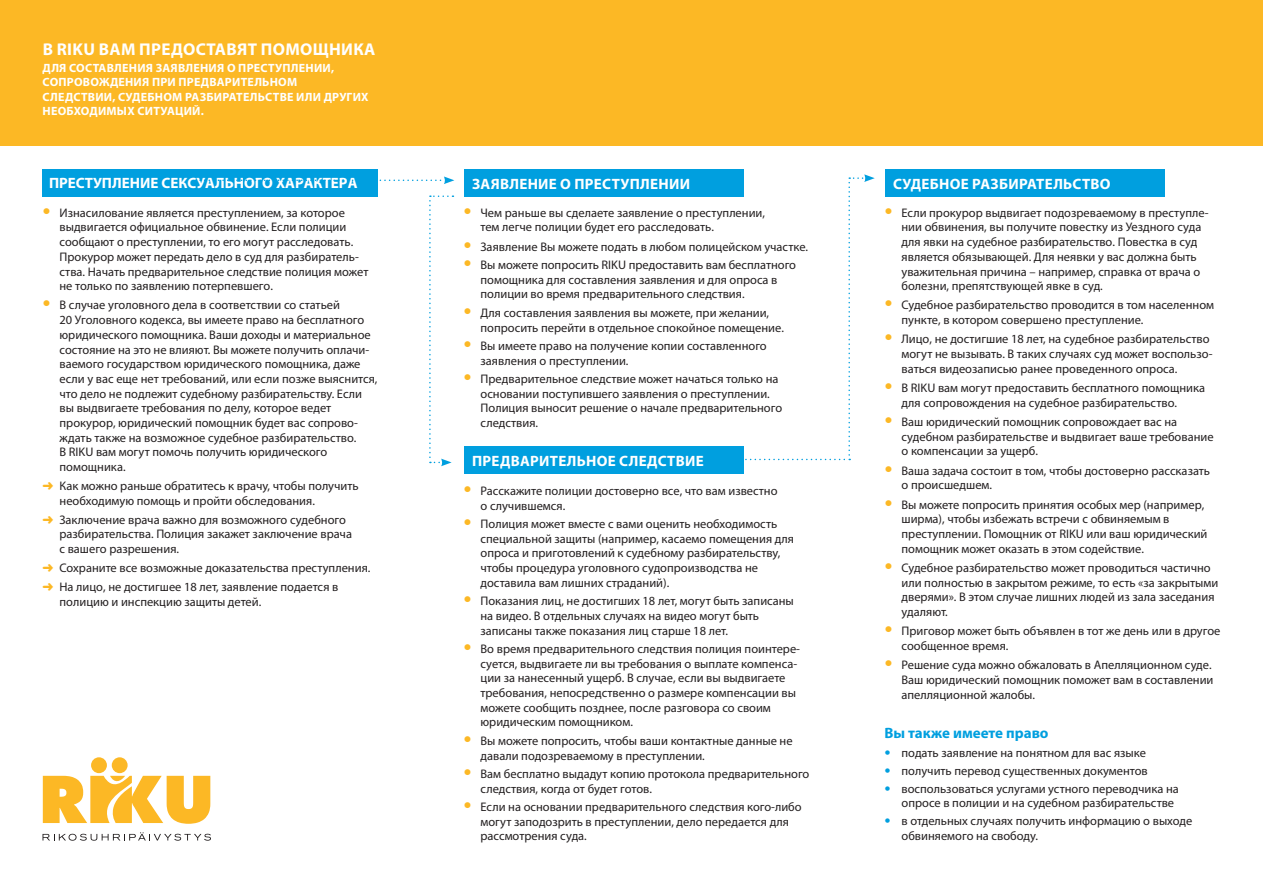
<style>
.page{position:relative;width:1263px;height:893px;background:#fff}
.page>*{position:absolute;margin:0;border:0;box-sizing:border-box;transform-origin:0 0}
.t1{font:700 17.1px "Myriad Pro";letter-spacing:.02em;color:#fff}
.t2{font:700 15px "Myriad Pro";letter-spacing:.02em;color:#fff}
.t3{font:700 15px "Myriad Pro";color:#fff}
.t4{font:700 15px "Myriad Pro";color:#009fdf}
.t5{font:12.45px/14.7px "Myriad Pro";color:#231f20}
.t6{font:700 12px/14.4px "Myriad Pro";letter-spacing:.02em;color:#fff}
.s1{font-family:"Akzidenz Grotesk";font-weight:900;font-size:16.5px;color:#fcb825}
.s2{color:#fcb825}
.s3{font-family:"Akzidenz Grotesk";font-weight:900;color:#009fdf}
</style>
<div class="page">
<div style="left:884px;top:169px;width:280px;height:28px;background:#009fdf"></div>
<div style="left:463px;top:446px;width:280px;height:28px;background:#009fdf"></div>
<div style="left:463px;top:169px;width:280px;height:28px;background:#009fdf"></div>
<div style="left:43px;top:169px;width:335px;height:28px;background:#009fdf"></div>
<div style="left:0;top:0;width:1263px;height:146px;background:#fcb825"></div>
<svg style="left:43px;top:757px;width:167px;height:67px"></svg>
<svg style="left:43px;top:832px;width:168px;height:9px"></svg>
<svg style="left:379px;top:176px;width:75px;height:8px"></svg>
<svg style="left:429px;top:195px;width:24px;height:271px"></svg>
<svg style="left:743px;top:174px;width:132px;height:286px"></svg>
<p class="t1" style="left:43px;top:38px;width:334px">В RIKU ВАМ ПРЕДОСТАВЯТ ПОМОЩНИКА</p>
<p class="t6" style="left:43px;top:60px;width:327px">ДЛЯ СОСТАВЛЕНИЯ ЗАЯВЛЕНИЯ О ПРЕСТУПЛЕНИИ, СОПРОВОЖДЕНИЯ ПРИ ПРЕДВАРИТЕЛЬНОМ СЛЕДСТВИИ, СУДЕБНОМ РАЗБИРАТЕЛЬСТВЕ ИЛИ ДРУГИХ НЕОБХОДИМЫХ СИТУАЦИЙ.</p>
<p class="t3" style="left:49px;top:174px;width:310px">ПРЕСТУПЛЕНИЕ СЕКСУАЛЬНОГО ХАРАКТЕРА</p>
<p class="t5" style="left:60px;top:205px;width:310px;text-indent:-17px"><span class="s1">•</span> Изнасилование является преступлением, за которое выдвигается официальное обвинение. Если полиции сообщают о преступлении, то его могут расследовать.<br>Прокурор может передать дело в суд для разбиратель&shy;ства. Начать предварительное следствие полиция может не только по заявлению потерпевшего.</p>
<p class="t5" style="left:60px;top:298px;width:319px;text-indent:-17px"><span class="s1">•</span> В случае уголовного дела в соответствии со статьей<br>20 Уголовного кодекса, вы имеете право на бесплатного юридического помощника. Ваши доходы и материальное состояние на это не влияют. Вы можете получить оплачи&shy;ваемого государством юридического помощника, даже если у вас еще нет требований, или если позже выяснится, что дело не подлежит судебному разбирательству. Если вы выдвигаете требования по делу, которое ведет прокурор, юридический помощник будет вас сопрово&shy;ждать также на возможное судебное разбирательство.<br>В RIKU вам могут помочь получить юридического помощника.</p>
<p class="t5" style="left:60px;top:478px;width:301px;text-indent:-17px"><span class="s2">➜</span> Как можно раньше обратитесь к врачу, чтобы получить необходимую помощь и пройти обследования.</p>
<p class="t5" style="left:60px;top:512px;width:294px;text-indent:-17px"><span class="s2">➜</span> Заключение врача важно для возможного судебного разбирательства. Полиция закажет заключение врача с вашего разрешения.</p>
<p class="t5" style="left:43px;top:560px;width:329px"><span class="s2">➜</span> Сохраните все возможные доказательства преступления.</p>
<p class="t5" style="left:60px;top:579px;width:280px;text-indent:-17px"><span class="s2">➜</span> На лицо, не достигшее 18 лет, заявление подается в полицию и инспекцию защиты детей.</p>
<p class="t2" style="left:472px;top:174px;width:219px">ЗАЯВЛЕНИЕ О ПРЕСТУПЛЕНИИ</p>
<p class="t5" style="left:480px;top:205px;width:286px;text-indent:-17px"><span class="s1">•</span> Чем раньше вы сделаете заявление о преступлении, тем легче полиции будет его расследовать.</p>
<p class="t5" style="left:463px;top:239px;width:346px"><span class="s1">•</span> Заявление Вы можете подать в любом полицейском участке.</p>
<p class="t5" style="left:480px;top:257px;width:317px;text-indent:-17px"><span class="s1">•</span> Вы можете попросить RIKU предоставить вам бесплатного помощника для составления заявления и для опроса в полиции во время предварительного следствия.</p>
<p class="t5" style="left:480px;top:305px;width:305px;text-indent:-17px"><span class="s1">•</span> Для составления заявления вы можете, при желании, попросить перейти в отдельное спокойное помещение.</p>
<p class="t5" style="left:480px;top:338px;width:288px;text-indent:-17px"><span class="s1">•</span> Вы имеете право на получение копии составленного заявления о преступлении.</p>
<p class="t5" style="left:480px;top:371px;width:303px;text-indent:-17px"><span class="s1">•</span> Предварительное следствие может начаться только на основании поступившего заявления о преступлении.<br>Полиция выносит решение о начале предварительного следствия.</p>
<p class="t2" style="left:472px;top:451px;width:233px">ПРЕДВАРИТЕЛЬНОЕ СЛЕДСТВИЕ</p>
<p class="t5" style="left:480px;top:483px;width:299px;text-indent:-17px"><span class="s1">•</span> Расскажите полиции достоверно все, что вам известно о случившемся.</p>
<p class="t5" style="left:480px;top:516px;width:315px;text-indent:-17px"><span class="s1">•</span> Полиция может вместе с вами оценить необходимость специальной защиты (например, касаемо помещения для опроса и приготовлений к судебному разбирательству, чтобы процедура уголовного судопроизводства не доставила вам лишних страданий).</p>
<p class="t5" style="left:480px;top:593px;width:315px;text-indent:-17px"><span class="s1">•</span> Показания лиц, не достигших 18 лет, могут быть записаны на видео. В отдельных случаях на видео могут быть записаны также показания лиц старше 18 лет.</p>
<p class="t5" style="left:480px;top:641px;width:321px;text-indent:-17px"><span class="s1">•</span> Во время предварительного следствия полиция поинтере&shy;суется, выдвигаете ли вы требования о выплате компенса&shy;ции за нанесенный ущерб. В случае, если вы выдвигаете требования, непосредственно о размере компенсации вы можете сообщить позднее, после разговора со своим юридическим помощником.</p>
<p class="t5" style="left:480px;top:733px;width:314px;text-indent:-17px"><span class="s1">•</span> Вы можете попросить, чтобы ваши контактные данные не давали подозреваемому в преступлении.</p>
<p class="t5" style="left:480px;top:766px;width:330px;text-indent:-17px"><span class="s1">•</span> Вам бесплатно выдадут копию протокола предварительного следствия, когда от будет готов.</p>
<p class="t5" style="left:480px;top:799px;width:323px;text-indent:-17px"><span class="s1">•</span> Если на основании предварительного следствия кого-либо могут заподозрить в преступлении, дело передается для рассмотрения суда.</p>
<p class="t2" style="left:893px;top:174px;width:219px">СУДЕБНОЕ РАЗБИРАТЕЛЬСТВО</p>
<p class="t5" style="left:901px;top:205px;width:308px;text-indent:-17px"><span class="s1">•</span> Если прокурор выдвигает подозреваемому в преступле&shy;нии обвинения, вы получите повестку из Уездного суда для явки на судебное разбирательство. Повестка в суд является обязывающей. Для неявки у вас должна быть уважительная причина – например, справка от врача о болезни, препятствующей явке в суд.</p>
<p class="t5" style="left:901px;top:298px;width:314px;text-indent:-17px"><span class="s1">•</span> Судебное разбирательство проводится в том населенном пункте, в котором совершено преступление.</p>
<p class="t5" style="left:901px;top:332px;width:312px;text-indent:-17px"><span class="s1">•</span> Лицо, не достигшие 18 лет, на судебное разбирательство могут не вызывать. В таких случаях суд может воспользо&shy;ваться видеозаписью ранее проведенного опроса.</p>
<p class="t5" style="left:901px;top:380px;width:305px;text-indent:-17px"><span class="s1">•</span> В RIKU вам могут предоставить бесплатного помощника для сопровождения на судебное разбирательство.</p>
<p class="t5" style="left:901px;top:414px;width:314px;text-indent:-17px"><span class="s1">•</span> Ваш юридический помощник сопровождает вас на судебном разбирательстве и выдвигает ваше требование о компенсации за ущерб.</p>
<p class="t5" style="left:901px;top:463px;width:310px;text-indent:-17px"><span class="s1">•</span> Ваша задача состоит в том, чтобы достоверно рассказать о происшедшем.</p>
<p class="t5" style="left:901px;top:497px;width:307px;text-indent:-17px"><span class="s1">•</span> Вы можете попросить принятия особых мер (например, ширма), чтобы избежать встречи с обвиняемым в преступлении. Помощник от RIKU или ваш юридический помощник может оказать в этом содействие.</p>
<p class="t5" style="left:901px;top:560px;width:318px;text-indent:-17px"><span class="s1">•</span> Судебное разбирательство может проводиться частично или полностью в закрытом режиме, то есть «за закрытыми дверями». В этом случае лишних людей из зала заседания удаляют.</p>
<p class="t5" style="left:901px;top:623px;width:320px;text-indent:-17px"><span class="s1">•</span> Приговор может быть объявлен в тот же день или в другое сообщенное время.</p>
<p class="t5" style="left:901px;top:657px;width:313px;text-indent:-17px"><span class="s1">•</span> Решение суда можно обжаловать в Апелляционном суде.<br>Ваш юридический помощник поможет вам в составлении апелляционной жалобы.</p>
<p class="t4" style="left:884px;top:724px;width:166px">Вы также имеете право</p>
<p class="t5" style="left:884px;top:746px;width:263px"><span class="s3">•</span> подать заявление на понятном для вас языке</p>
<p class="t5" style="left:884px;top:763px;width:265px"><span class="s3">•</span> получить перевод существенных документов</p>
<p class="t5" style="left:901px;top:781px;width:279px;text-indent:-17px"><span class="s3">•</span> воспользоваться услугами устного переводчика на опросе в полиции и на судебном разбирательстве</p>
<p class="t5" style="left:901px;top:813px;width:292px;text-indent:-17px"><span class="s3">•</span> в отдельных случаях получить информацию о выходе обвиняемого на свободу.</p>
</div>
